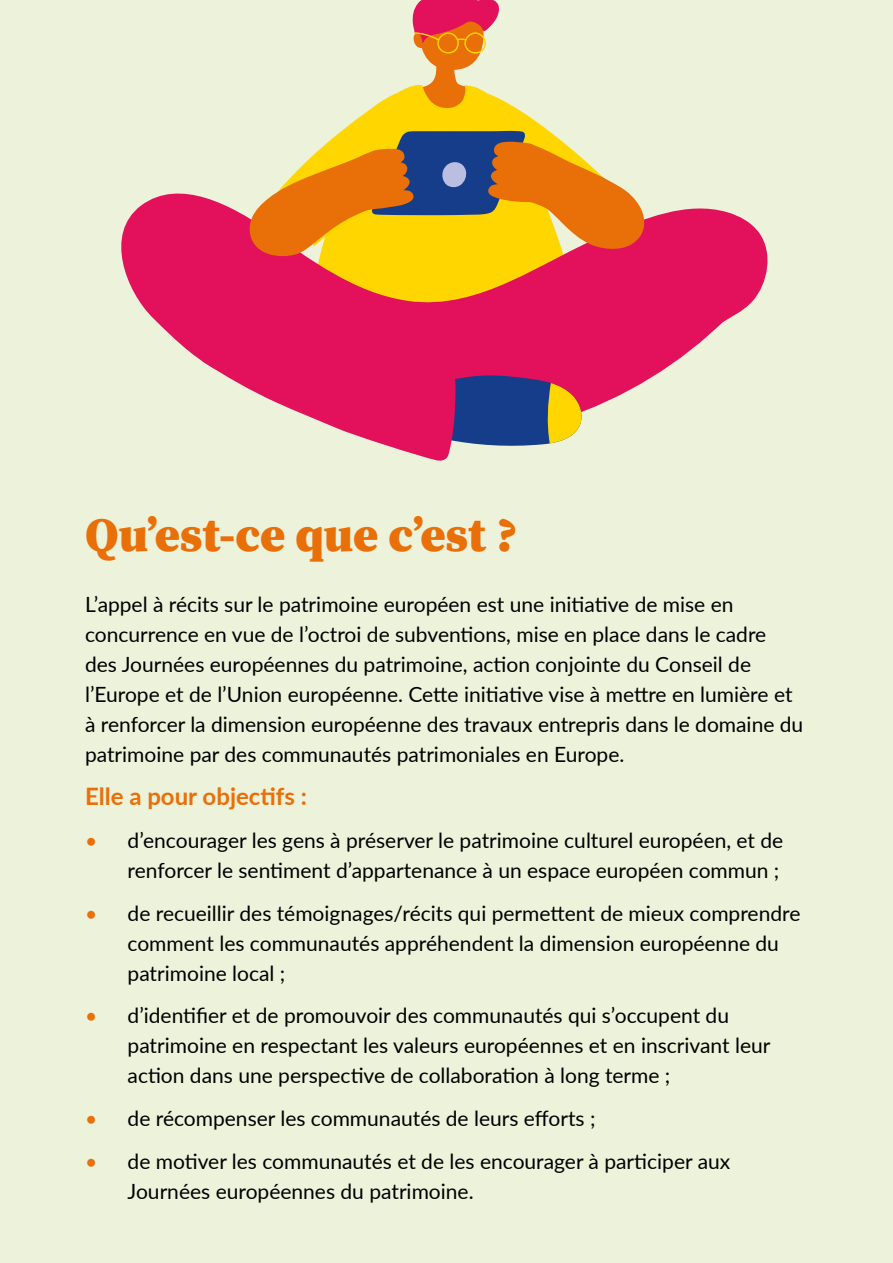
<style>
.page{position:relative;width:893px;height:1263px;background:#edf2db}
.page>*{position:absolute;margin:0;border:0;box-sizing:border-box;transform-origin:0 0}
.t1{font:48px "Source Serif Variable";color:#e96f08}
.t2{font:700 24px "Lato";color:#e96f08}
.t3{font:21px/30px "Lato";color:#000}
.s1{color:#e96f08}
</style>
<div class="page">
<svg style="left:121px;top:193px;width:647px;height:169px;fill:#e3105b"></svg>
<svg style="left:456px;top:313px;width:274px;height:133px"></svg>
<svg style="left:203px;top:247px;width:253px;height:214px;fill:#e3105b"></svg>
<svg style="left:248px;top:0;width:398px;height:256px"></svg>
<h1 class="t1" style="left:85px;top:503px;width:434px">Qu’est-ce que c’est ?</h1>
<p class="t3" style="left:85px;top:589px;width:720px">L’appel à récits sur le patrimoine européen est une initiative de mise en concurrence en vue de l’octroi de subventions, mise en place dans le cadre des Journées européennes du patrimoine, action conjointe du Conseil de l’Europe et de l’Union européenne. Cette initiative vise à mettre en lumière et à renforcer la dimension européenne des travaux entrepris dans le domaine du patrimoine par des communautés patrimoniales en Europe.</p>
<p class="t2" style="left:85px;top:779px;width:223px">Elle a pour objectifs :</p>
<p class="t3" style="left:85px;top:824px;width:700px;text-align:right"><span class="s1">•</span> d’encourager les gens à préserver le patrimoine culturel européen, et de renforcer le sentiment d’appartenance à un espace européen commun ;</p>
<p class="t3" style="left:128px;top:897px;width:674px;text-indent:-43px"><span class="s1">•</span> de recueillir des témoignages/récits qui permettent de mieux comprendre comment les communautés appréhendent la dimension européenne du patrimoine local ;</p>
<p class="t3" style="left:128px;top:1000px;width:644px;text-indent:-43px"><span class="s1">•</span> d’identifier et de promouvoir des communautés qui s’occupent du patrimoine en respectant les valeurs européennes et en inscrivant leur action dans une perspective de collaboration à long terme ;</p>
<p class="t3" style="left:85px;top:1102px;width:512px"><span class="s1">•</span> de récompenser les communautés de leurs efforts ;</p>
<p class="t3" style="left:128px;top:1145px;width:604px;text-indent:-43px"><span class="s1">•</span> de motiver les communautés et de les encourager à participer aux<br>Journées européennes du patrimoine.</p>
</div>
